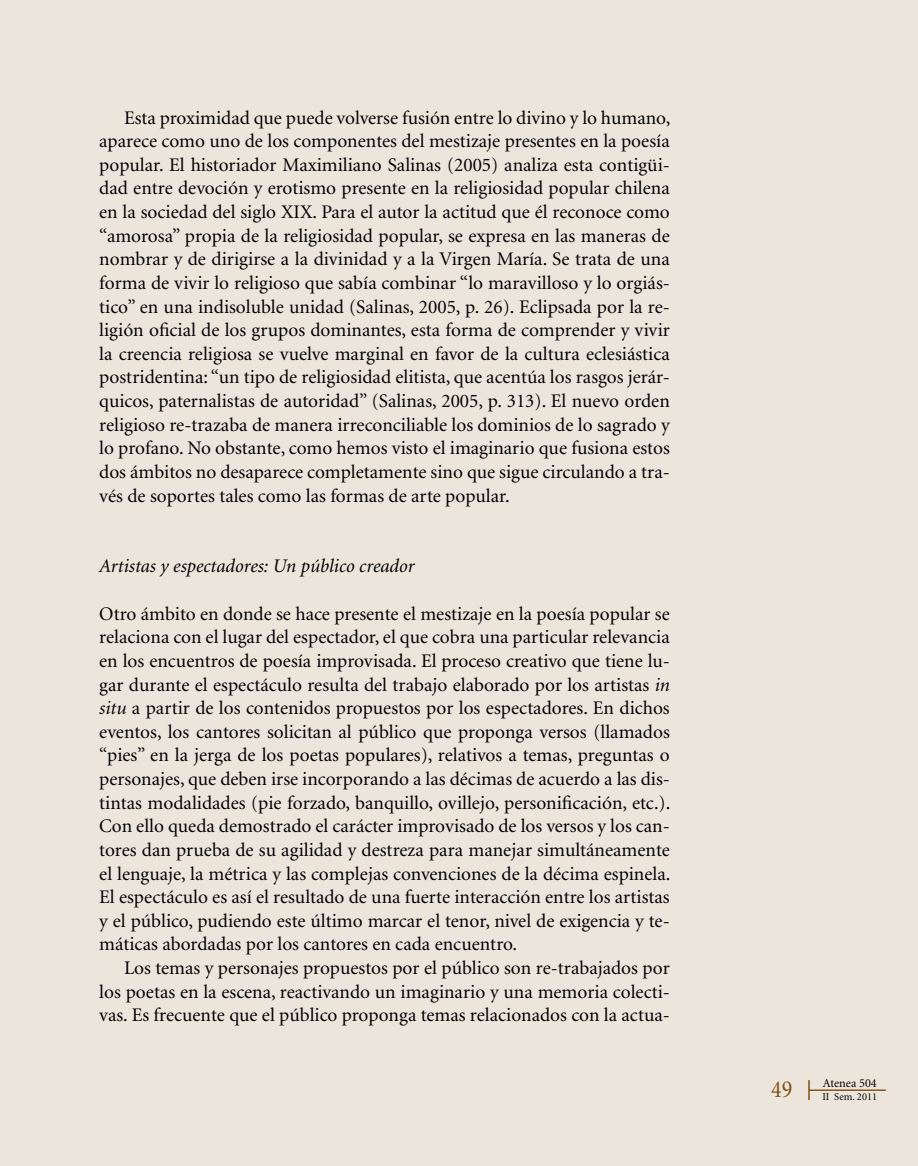
<style>
.page{position:relative;width:918px;height:1166px;background:#ece5dc}
.page>*{position:absolute;margin:0;border:0;box-sizing:border-box;transform-origin:0 0}
.t1{font:24.5px "Minion";color:#804f12;scale:.9 1}
.t2{font:19.25px/23.6px "Minion";color:#000;text-align:justify}
.t3{font:italic 19.25px "Minion";color:#000}
.t4{font:12.25px "Minion";color:#000}
.t5{font:10.5px "Minion";color:#000}
.s1{font-style:italic}
</style>
<div class="page">
<hr style="left:809px;top:1090px;width:76px;height:1px;background:#804f12">
<svg style="left:808px;top:1080px;width:1px;height:20px"></svg>
<p class="t2" style="left:99px;top:106px;width:572px;text-indent:25px">Esta proximidad que puede volverse fusión entre lo divino y lo humano, aparece como uno de los componentes del mestizaje presentes en la poesía popular. El historiador Maximiliano Salinas (2005) analiza esta contigüi&shy;dad entre devoción y erotismo presente en la religiosidad popular chilena en la sociedad del siglo XIX. Para el autor la actitud que él reconoce como “amorosa” propia de la religiosidad popular, se expresa en las maneras de nombrar y de dirigirse a la divinidad y a la Virgen María. Se trata de una forma de vivir lo religioso que sabía combinar “lo maravilloso y lo orgiás&shy;tico” en una indisoluble unidad (Salinas, 2005, p. 26). Eclipsada por la re&shy;ligión oficial de los grupos dominantes, esta forma de comprender y vivir la creencia religiosa se vuelve marginal en favor de la cultura eclesiástica postridentina: “un tipo de religiosidad elitista, que acentúa los rasgos jerár&shy;quicos, paternalistas de autoridad” (Salinas, 2005, p. 313). El nuevo orden religioso re-trazaba de manera irreconciliable los dominios de lo sagrado y lo profano. No obstante, como hemos visto el imaginario que fusiona estos dos ámbitos no desaparece completamente sino que sigue circulando a tra&shy;vés de soportes tales como las formas de arte popular.</p>
<p class="t3" style="left:99px;top:557px;width:317px">Artistas y espectadores: Un público creador</p>
<p class="t2" style="left:99px;top:602px;width:573px">Otro ámbito en donde se hace presente el mestizaje en la poesía popular se relaciona con el lugar del espectador, el que cobra una particular relevancia en los encuentros de poesía improvisada. El proceso creativo que tiene lu&shy;gar durante el espectáculo resulta del trabajo elaborado por los artistas <span class="s1">in situ</span> a partir de los contenidos propuestos por los espectadores. En dichos eventos, los cantores solicitan al público que proponga versos (llamados “pies” en la jerga de los poetas populares), relativos a temas, preguntas o personajes, que deben irse incorporando a las décimas de acuerdo a las dis&shy;tintas modalidades (pie forzado, banquillo, ovillejo, personificación, etc.).<br>Con ello queda demostrado el carácter improvisado de los versos y los can&shy;tores dan prueba de su agilidad y destreza para manejar simultáneamente el lenguaje, la métrica y las complejas convenciones de la décima espinela.<br>El espectáculo es así el resultado de una fuerte interacción entre los artistas y el público, pudiendo este último marcar el tenor, nivel de exigencia y te&shy;máticas abordadas por los cantores en cada encuentro.</p>
<p class="t2" style="left:99px;top:957px;width:572px;text-indent:25px">Los temas y personajes propuestos por el público son re-trabajados por los poetas en la escena, reactivando un imaginario y una memoria colecti&shy;vas. Es frecuente que el público proponga temas relacionados con la actua-</p>
<p class="t4" style="left:823px;top:1077px;width:56px">Atenea 504</p>
<p class="t1" style="left:771px;top:1077px;width:25px">49</p>
<p class="t5" style="left:822px;top:1091px;width:56px">II Sem. 2011</p>
</div>
